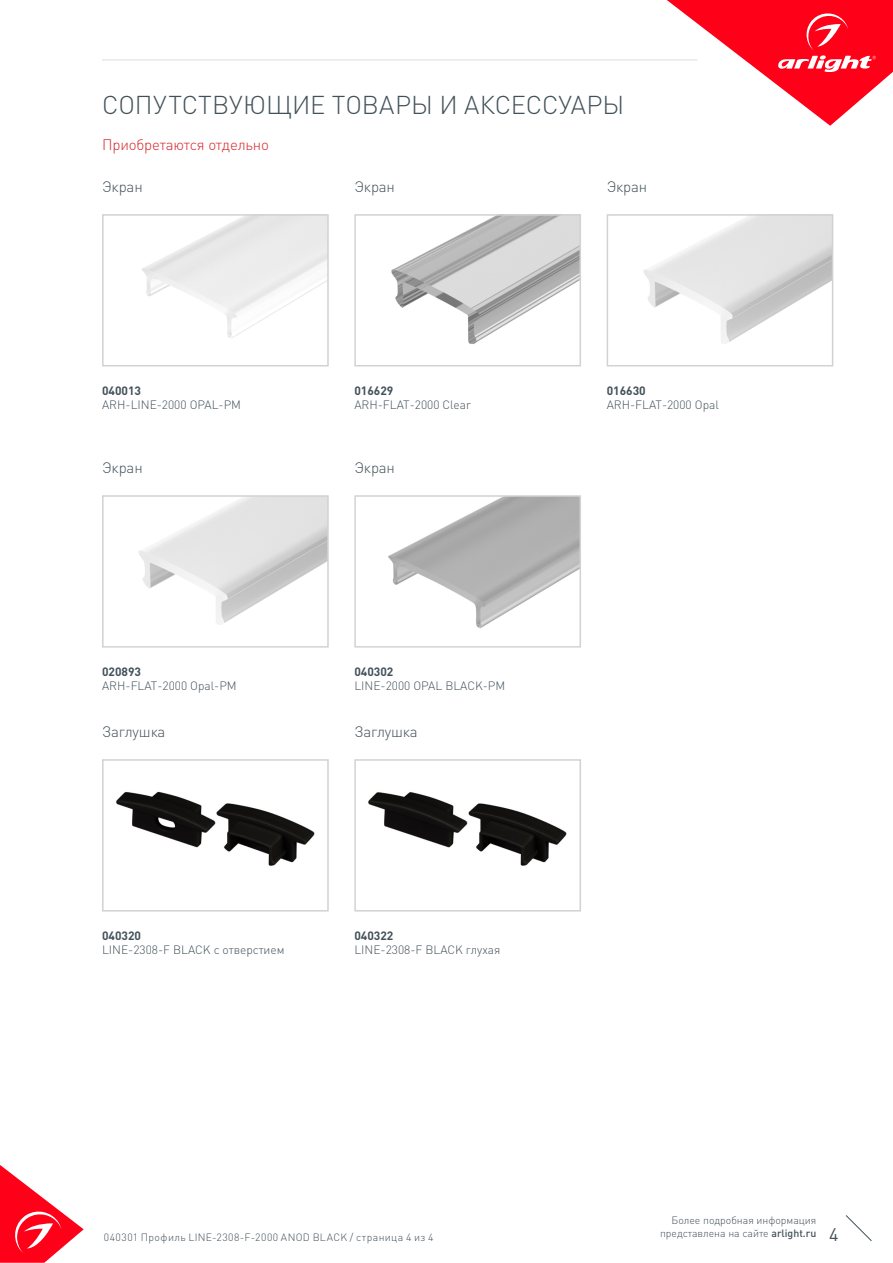
<style>
.page{position:relative;width:893px;height:1263px;background:#fff}
.page>*{position:absolute;margin:0;border:0;box-sizing:border-box;transform-origin:0 0}
.t1{font:300 25.5px "DIN Pro";color:#425159}
.t2{font:18px "DIN Pro";color:#425159}
.t3{font:300 15px "DIN Pro";letter-spacing:-.01em;color:#425159}
.t4{font:300 15px "DIN Pro";letter-spacing:-.01em;color:#d5262a}
.t5{font:300 12px/14.4px "DIN Pro";color:#425159}
.t6{font:300 10.5px "DIN Pro";color:#425159}
.t7{font:300 10.5px "DIN Pro";letter-spacing:.04em;color:#425159}
.s1{font-weight:700}
.s2{font-weight:500}
</style>
<div class="page">
<svg style="left:0;top:1165px;width:84px;height:98px"></svg>
<svg style="left:845px;top:1215px;width:27px;height:26px"></svg>
<svg style="left:667px;top:0;width:226px;height:126px"></svg>
<hr style="left:102px;top:60px;width:595px;height:1px;background:#dcdddf">
<div style="left:102px;top:214px;width:227px;height:152px;border:2px solid #d1d2d4"></div>
<img style="left:391px;top:217px;width:187px;height:127px">
<div style="left:354px;top:214px;width:227px;height:152px;border:2px solid #d1d2d4"></div>
<img style="left:644px;top:217px;width:186px;height:127px">
<div style="left:607px;top:214px;width:226px;height:152px;border:2px solid #d1d2d4"></div>
<img style="left:139px;top:498px;width:187px;height:127px">
<div style="left:102px;top:495px;width:227px;height:153px;border:2px solid #d1d2d4"></div>
<img style="left:116px;top:791px;width:199px;height:75px">
<div style="left:102px;top:759px;width:227px;height:152px;border:2px solid #d1d2d4"></div>
<img style="left:368px;top:792px;width:199px;height:74px">
<div style="left:354px;top:759px;width:227px;height:152px;border:2px solid #d1d2d4"></div>
<img style="left:388px;top:498px;width:190px;height:131px">
<div style="left:354px;top:495px;width:227px;height:153px;border:2px solid #d1d2d4"></div>
<p class="t1" style="left:102px;top:87px;width:524px">СОПУТСТВУЮЩИЕ ТОВАРЫ И АКСЕССУАРЫ</p>
<p class="t4" style="left:102px;top:134px;width:168px">Приобретаются отдельно</p>
<p class="t3" style="left:102px;top:177px;width:42px">Экран</p>
<p class="t3" style="left:354px;top:177px;width:42px">Экран</p>
<p class="t3" style="left:607px;top:177px;width:42px">Экран</p>
<p class="t5" style="left:102px;top:383px;width:141px"><span class="s1">040013<br></span>ARH-LINE-2000 OPAL-PM</p>
<p class="t5" style="left:354px;top:383px;width:118px"><span class="s1">016629<br></span>ARH-FLAT-2000 Clear</p>
<p class="t5" style="left:607px;top:383px;width:114px"><span class="s1">016630<br></span>ARH-FLAT-2000 Opal</p>
<p class="t3" style="left:102px;top:458px;width:42px">Экран</p>
<p class="t5" style="left:102px;top:664px;width:136px"><span class="s1">020893<br></span>ARH-FLAT-2000 Opal-PM</p>
<p class="t3" style="left:354px;top:458px;width:42px">Экран</p>
<p class="t5" style="left:354px;top:664px;width:152px"><span class="s1">040302<br></span>LINE-2000 OPAL BLACK-PM</p>
<p class="t3" style="left:102px;top:722px;width:65px">Заглушка</p>
<p class="t3" style="left:354px;top:722px;width:65px">Заглушка</p>
<p class="t5" style="left:102px;top:928px;width:184px"><span class="s1">040320<br></span>LINE-2308-F BLACK с отверстием</p>
<p class="t5" style="left:354px;top:928px;width:148px"><span class="s1">040322<br></span>LINE-2308-F BLACK глухая</p>
<p class="t6" style="left:672px;top:1213px;width:146px">Более подробная информация</p>
<p class="t6" style="left:660px;top:1226px;width:158px">представлена на сайте <span class="s2">arlight.ru</span></p>
<p class="t7" style="left:104px;top:1230px;width:331px">040301 Профиль LINE-2308-F-2000 ANOD BLACK / страница 4 из 4</p>
<h2 class="t2" style="left:829px;top:1222px;width:11px">4</h2>
</div>
